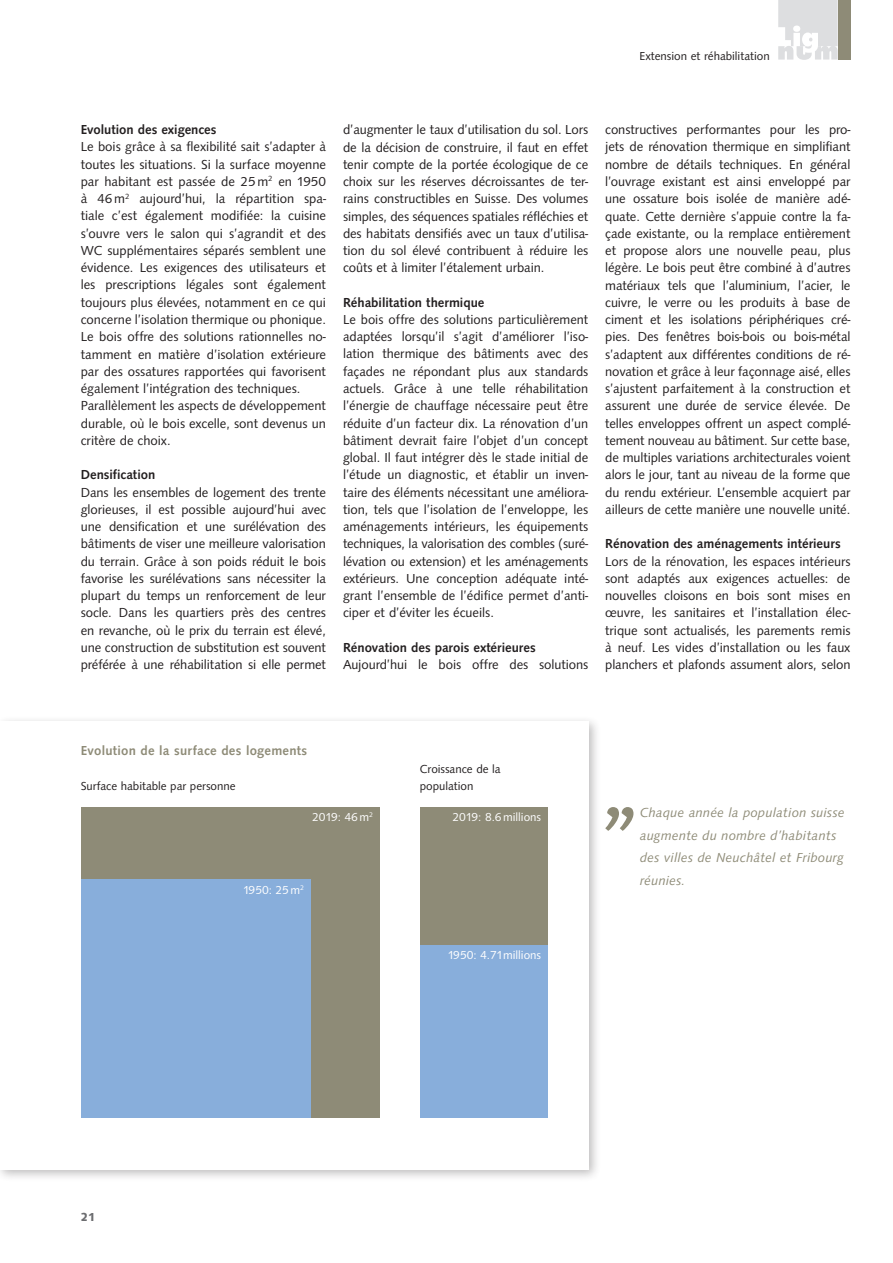
<style>
.page{position:relative;width:893px;height:1263px;background:#fff}
.page>*{position:absolute;margin:0;border:0;box-sizing:border-box;transform-origin:0 0}
.t1{font:13.5px/17.2px "Syntax";color:#231f20;text-align:justify}
.t2{font:500 13.5px "Syntax";color:#231f20}
.t3{font:italic 13.5px/22.5px "Syntax";letter-spacing:.02em;color:#8e8b77}
.t4{font:500 13.5px "Syntax";letter-spacing:.02em;color:#8e8b77}
.t5{font:12px/17.2px "Syntax";color:#231f20}
.t6{font:12px "Syntax";color:#fff}
.t7{font:700 12px "Syntax";color:#6c6d70}
</style>
<div class="page">
<div style="left:838px;top:0;width:12px;height:60px;background:#8e8b77"></div>
<div style="left:0;top:714px;width:601px;height:468px;background:#231f20;opacity:.3"></div>
<div style="left:0;top:721px;width:588px;height:448px;background:#fff"></div>
<div style="left:81px;top:807px;width:298px;height:310px;background:#8e8b77"></div>
<div style="left:81px;top:879px;width:229px;height:238px;background:#88aedb"></div>
<div style="left:420px;top:807px;width:127px;height:310px;background:#8e8b77"></div>
<div style="left:420px;top:945px;width:127px;height:172px;background:#88aedb"></div>
<svg style="left:778px;top:0;width:60px;height:60px"></svg>
<svg style="left:605px;top:807px;width:28px;height:24px"></svg>
<p class="t5" style="left:640px;top:47px;width:132px">Extension et réhabilitation</p>
<p class="t2" style="left:81px;top:122px;width:137px">Evolution des exigences</p>
<p class="t1" style="left:81px;top:138px;width:247px;text-align:left">Le bois grâce à sa flexibilité sait s’adapter à toutes les situations. Si la surface moyenne par habitant est passée de 25m<sup>2</sup> en 1950 à 46m<sup>2</sup> aujourd’hui, la répartition spa&shy;tiale c’est également modifiée: la cuisine s’ouvre vers le salon qui s’agrandit et des WC supplémentaires séparés semblent une évidence. Les exigences des utilisateurs et les prescriptions légales sont également toujours plus élevées, notamment en ce qui concerne l’isolation thermique ou phonique.<br>Le bois offre des solutions rationnelles no&shy;tamment en matière d’isolation extérieure par des ossatures rapportées qui favorisent également l’intégration des techniques.<br>Parallèlement les aspects de développement durable, où le bois excelle, sont devenus un critère de choix.</p>
<p class="t2" style="left:81px;top:467px;width:76px">Densification</p>
<p class="t1" style="left:81px;top:483px;width:247px">Dans les ensembles de logement des trente glorieuses, il est possible aujourd’hui avec une densification et une surélévation des bâtiments de viser une meilleure valorisation du terrain. Grâce à son poids réduit le bois favorise les surélévations sans nécessiter la plupart du temps un renforcement de leur socle. Dans les quartiers près des centres en revanche, où le prix du terrain est élevé, une construction de substitution est souvent préférée à une réhabilitation si elle permet</p>
<p class="t1" style="left:343px;top:121px;width:247px">d’augmenter le taux d’utilisation du sol. Lors de la décision de construire, il faut en effet tenir compte de la portée écologique de ce choix sur les réserves décroissantes de ter&shy;rains constructibles en Suisse. Des volumes simples, des séquences spatiales réfléchies et des habitats densifiés avec un taux d’utilisa&shy;tion du sol élevé contribuent à réduire les coûts et à limiter l’étalement urbain.</p>
<p class="t2" style="left:343px;top:294px;width:143px">Réhabilitation thermique</p>
<p class="t1" style="left:343px;top:311px;width:247px">Le bois offre des solutions particulièrement adaptées lorsqu’il s’agit d’améliorer l’iso&shy;lation thermique des bâtiments avec des façades ne répondant plus aux standards actuels. Grâce à une telle réhabilitation l’énergie de chauffage nécessaire peut être réduite d’un facteur dix. La rénovation d’un bâtiment devrait faire l’objet d’un concept global. Il faut intégrer dès le stade initial de l’étude un diagnostic, et établir un inven&shy;taire des éléments nécessitant une améliora&shy;tion, tels que l’isolation de l’enveloppe, les aménagements intérieurs, les équipements techniques, la valorisation des combles (suré&shy;lévation ou extension) et les aménagements extérieurs. Une conception adéquate inté&shy;grant l’ensemble de l’édifice permet d’anti&shy;ciper et d’éviter les écueils.</p>
<p class="t2" style="left:343px;top:639px;width:194px">Rénovation des parois extérieures</p>
<p class="t1" style="left:343px;top:656px;width:247px">Aujourd’hui le bois offre des solutions</p>
<p class="t1" style="left:605px;top:121px;width:247px">constructives performantes pour les pro&shy;jets de rénovation thermique en simplifiant nombre de détails techniques. En général l’ouvrage existant est ainsi enveloppé par une ossature bois isolée de manière adé&shy;quate. Cette dernière s’appuie contre la fa&shy;çade existante, ou la remplace entièrement et propose alors une nouvelle peau, plus légère. Le bois peut être combiné à d’autres matériaux tels que l’aluminium, l’acier, le cuivre, le verre ou les produits à base de ciment et les isolations périphériques cré&shy;pies. Des fenêtres bois-bois ou bois-métal s’adaptent aux différentes conditions de ré&shy;novation et grâce à leur façonnage aisé, elles s’ajustent parfaitement à la construction et assurent une durée de service élevée. De telles enveloppes offrent un aspect complé&shy;tement nouveau au bâtiment. Sur cette base, de multiples variations architecturales voient alors le jour, tant au niveau de la forme que du rendu extérieur. L’ensemble acquiert par ailleurs de cette manière une nouvelle unité.</p>
<p class="t2" style="left:605px;top:536px;width:237px">Rénovation des aménagements intérieurs</p>
<p class="t1" style="left:605px;top:553px;width:247px">Lors de la rénovation, les espaces intérieurs sont adaptés aux exigences actuelles: de nouvelles cloisons en bois sont mises en œuvre, les sanitaires et l’installation élec&shy;trique sont actualisés, les parements remis à neuf. Les vides d’installation ou les faux planchers et plafonds assument alors, selon</p>
<p class="t4" style="left:81px;top:743px;width:228px">Evolution de la surface des logements</p>
<p class="t5" style="left:81px;top:777px;width:156px">Surface habitable par personne</p>
<p class="t6" style="left:312px;top:811px;width:63px">2019: 46m<sup>2</sup></p>
<p class="t6" style="left:243px;top:883px;width:63px">1950: 25m<sup>2</sup></p>
<p class="t5" style="left:420px;top:760px;width:82px">Croissance de la population</p>
<p class="t6" style="left:453px;top:811px;width:90px">2019: 8.6millions</p>
<p class="t6" style="left:448px;top:948px;width:95px">1950: 4.71millions</p>
<p class="t3" style="left:640px;top:802px;width:206px">Chaque année la population suisse augmente du nombre d’habitants des villes de Neuchâtel et Fribourg réunies.</p>
<p class="t7" style="left:81px;top:1210px;width:16px">21</p>
</div>
